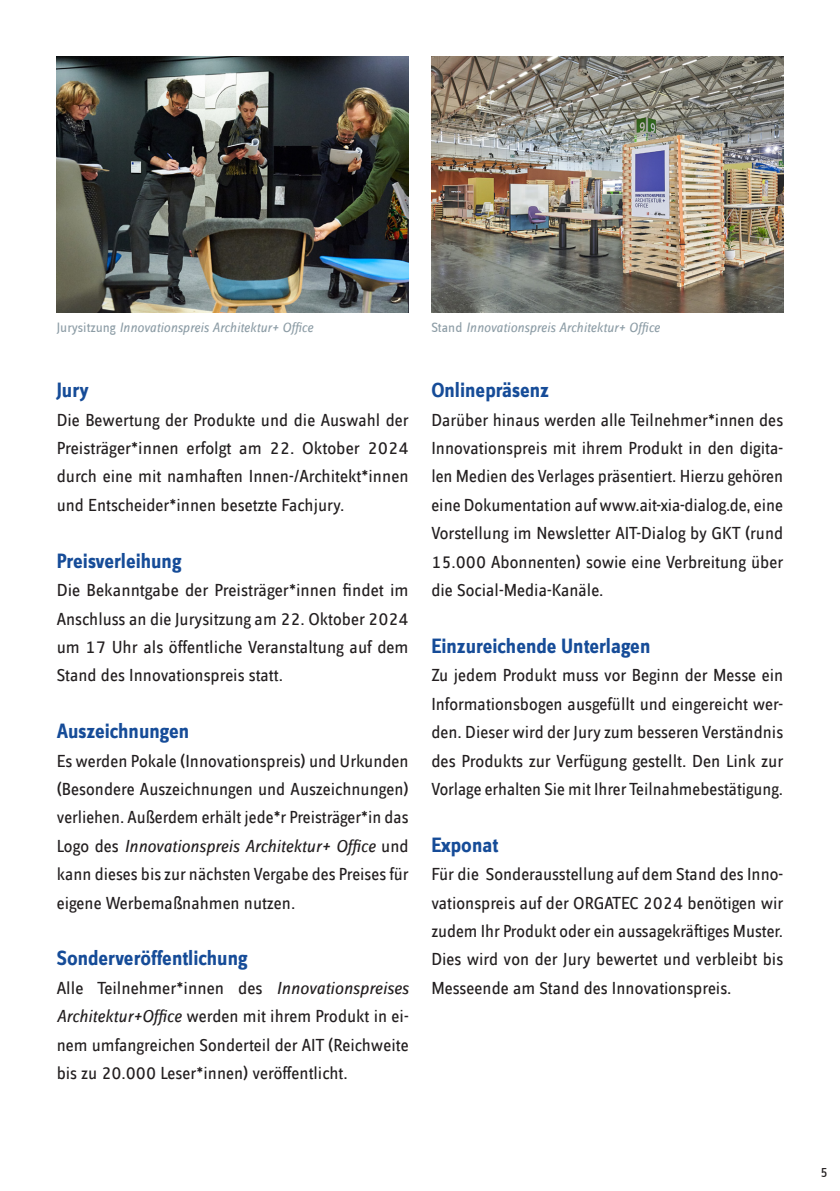
<style>
.page{position:relative;width:840px;height:1191px;background:#fff}
.page>*{position:absolute;margin:0;border:0;box-sizing:border-box;transform-origin:0 0}
.t1{font:700 21.4px "Zine Sans Dis";color:#164c98;scale:.94 1}
.t2{font:18px/28.4px "Zine Sans Dis Regular Roman Tf";color:#231f20;text-align:justify}
.t3{font:italic 14px "Zine Sans Dis";color:#8d9da6}
.t4{font:14px "Zine Sans Dis";color:#231f20}
.s1{font-style:normal}
.s2{font-family:"Zine Sans Dis";font-style:italic}
</style>
<div class="page">
<img style="left:57px;top:57px;width:351px;height:255px">
<img style="left:431px;top:57px;width:351px;height:255px">
<p class="t3" style="left:57px;top:321px;width:258px"><span class="s1">Jurysitzung</span> Innovationspreis Architektur+ Office</p>
<p class="t3" style="left:431px;top:321px;width:230px"><span class="s1">Stand</span> Innovationspreis Architektur+ Office</p>
<p class="t1" style="left:57px;top:379px;width:36px">Jury</p>
<p class="t2" style="left:57px;top:406px;width:353px">Die Bewertung der Produkte und die Auswahl der Preisträger*innen erfolgt am 22. Oktober 2024 durch eine mit namhaften Innen-/Architekt*innen und Entscheider*innen besetzte Fachjury.</p>
<p class="t1" style="left:57px;top:549px;width:134px">Preisverleihung</p>
<p class="t2" style="left:57px;top:577px;width:353px">Die Bekanntgabe der Preisträger*innen findet im Anschluss an die Jurysitzung am 22. Oktober 2024 um 17 Uhr als öffentliche Veranstaltung auf dem Stand des Innovationspreis statt.</p>
<p class="t1" style="left:57px;top:720px;width:142px">Auszeichnungen</p>
<p class="t2" style="left:57px;top:747px;width:353px">Es werden Pokale (Innovationspreis) und Urkunden (Besondere Auszeichnungen und Auszeichnungen) verliehen. Außerdem erhält jede*r Preisträger*in das Logo des <span class="s2">Innovationspreis Architektur+ Office</span> und kann dieses bis zur nächsten Vergabe des Preises für eigene Werbemaßnahmen nutzen.</p>
<p class="t1" style="left:57px;top:947px;width:204px">Sonderveröffentlichung</p>
<p class="t2" style="left:57px;top:974px;width:353px">Alle Teilnehmer*innen des <span class="s2">Innovationspreises Architektur+Office</span> werden mit ihrem Produkt in ei&shy;nem umfangreichen Sonderteil der AIT (Reichweite bis zu 20.000 Leser*innen) veröffentlicht.</p>
<p class="t1" style="left:431px;top:379px;width:127px">Onlinepräsenz</p>
<p class="t2" style="left:431px;top:406px;width:353px">Darüber hinaus werden alle Teilnehmer*innen des Innovationspreis mit ihrem Produkt in den digita&shy;len Medien des Verlages präsentiert. Hierzu gehören eine Dokumentation auf www.ait-xia-dialog.de, eine Vorstellung im Newsletter AIT-Dialog by GKT (rund 15.000 Abonnenten) sowie eine Verbreitung über die Social-Media-Kanäle.</p>
<p class="t1" style="left:431px;top:635px;width:234px">Einzureichende Unterlagen</p>
<p class="t2" style="left:431px;top:662px;width:353px">Zu jedem Produkt muss vor Beginn der Messe ein Informationsbogen ausgefüllt und eingereicht wer&shy;den. Dieser wird der Jury zum besseren Verständnis des Produkts zur Verfügung gestellt. Den Link zur Vorlage erhalten Sie mit Ihrer Teilnahmebestätigung.</p>
<p class="t1" style="left:431px;top:833px;width:73px">Exponat</p>
<p class="t2" style="left:431px;top:861px;width:353px">Für die Sonderausstellung auf dem Stand des Inno&shy;vationspreis auf der ORGATEC 2024 benötigen wir zudem Ihr Produkt oder ein aussagekräftiges Muster.<br>Dies wird von der Jury bewertet und verbleibt bis Messeende am Stand des Innovationspreis.</p>
<p class="t4" style="left:820px;top:1165px;width:8px">5</p>
</div>
